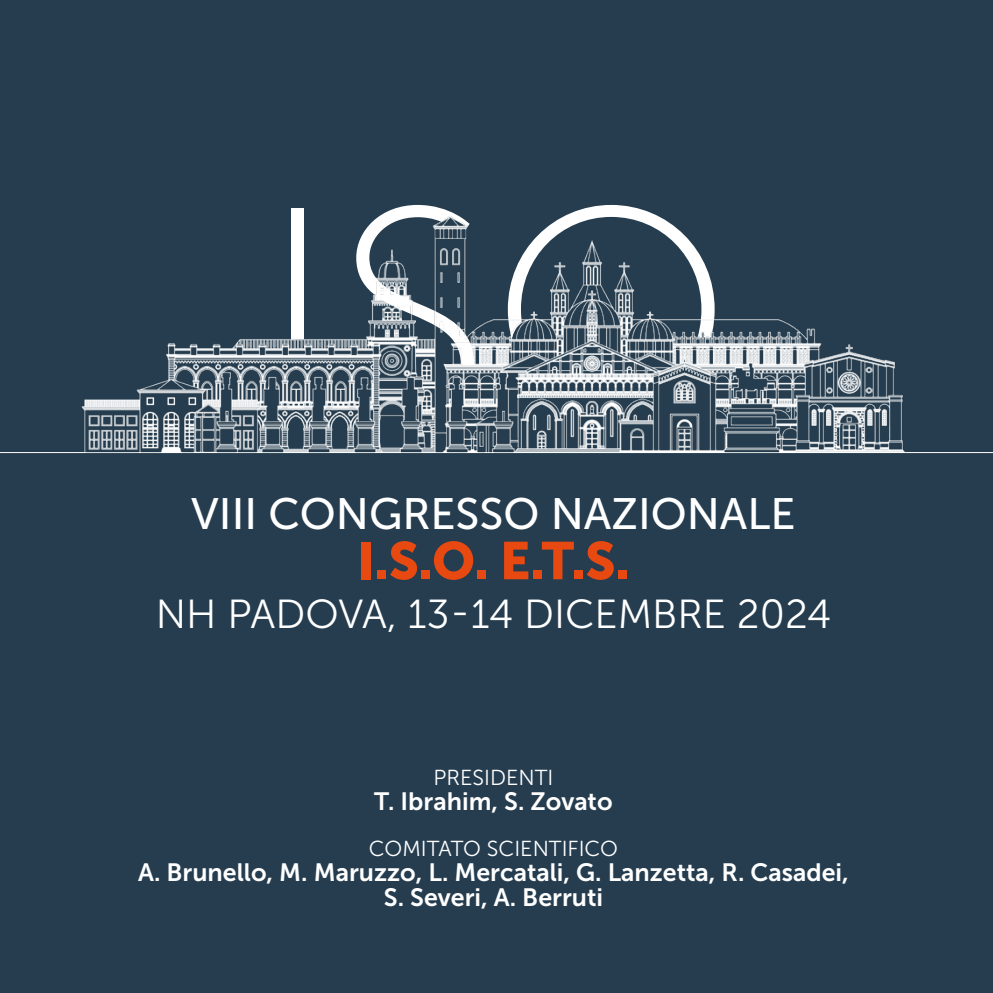
<style>
.page{position:relative;width:993px;height:993px;background:#fff}
.page>*{position:absolute;margin:0;border:0;box-sizing:border-box;transform-origin:0 0}
.t1{font:291.9px "Museo Sans 100";color:#fff}
.t2{font:52.5px "Museo Sans 900";color:#e84910}
.t3{font:43.75px "Museo Sans 500";color:#fff}
.t4{font:40.43px "Museo Sans 300";color:#fff}
.t5{font:25.03px/25px "Museo Sans 700";color:#fff;text-align:center}
.t6{font:21.7px "Museo Sans 300";color:#fff}
</style>
<div class="page">
<div style="left:0;top:0;width:992px;height:992px;background:#253d4f"></div>
<hr style="left:0;top:452px;width:992px;height:1px;background:#fff">
<img style="left:63px;top:216px;width:861px;height:237px">
<img style="left:433px;top:217px;width:33px;height:22px">
<h1 class="t1" style="left:260px;top:157px;width:473px">ISO</h1>
<h3 class="t3" style="left:191px;top:489px;width:606px">VIII CONGRESSO NAZIONALE</h3>
<h2 class="t2" style="left:357px;top:531px;width:274px">I.S.O. E.T.S.</h2>
<h3 class="t4" style="left:156px;top:592px;width:676px">NH PADOVA, 13-14 DICEMBRE 2024</h3>
<p class="t6" style="left:433px;top:765px;width:121px">PRESIDENTI</p>
<p class="t5" style="left:374px;top:788px;width:240px">T. Ibrahim, S. Zovato</p>
<p class="t6" style="left:369px;top:836px;width:251px">COMITATO SCIENTIFICO</p>
<p class="t5" style="left:138px;top:859px;width:712px">A. Brunello, M. Maruzzo, L. Mercatali, G. Lanzetta, R. Casadei,<br>S. Severi, A. Berruti</p>
</div>
